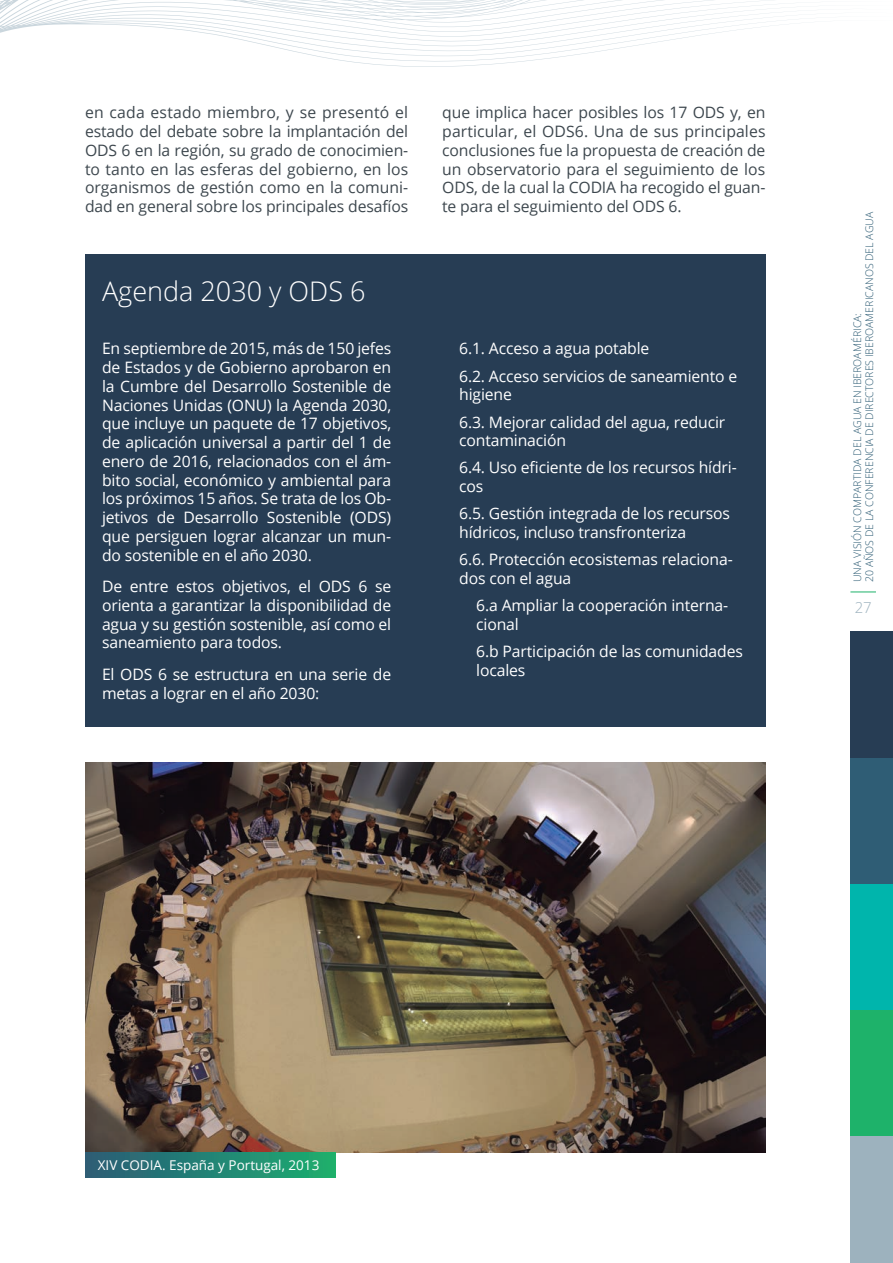
<style>
.page{position:relative;width:893px;height:1263px;background:#fff}
.page>*{position:absolute;margin:0;border:0;box-sizing:border-box;transform-origin:0 0}
.t1{font:300 27px "Open Sans";color:#fff}
.t2{font:15.75px/18.8px "Open Sans";letter-spacing:-.01em;color:#fff}
.t3{font:15.75px/18.8px "Open Sans";letter-spacing:-.01em;color:#3d474e;text-align:justify}
.t4{font:300 15px "Open Sans";color:#9db2be}
.t5{font:13.5px "Open Sans";color:#fff}
.t6{font:300 10.5px/12px "Open Sans";color:#2f5d75}
</style>
<div class="page">
<svg style="left:0;top:0;width:778px;height:67px"></svg>
<div style="left:850px;top:631px;width:43px;height:632px;background:#273d54"></div>
<div style="left:850px;top:758px;width:43px;height:505px;background:#2f5d75"></div>
<div style="left:850px;top:884px;width:43px;height:379px;background:#00b5ac"></div>
<div style="left:850px;top:1010px;width:43px;height:253px;background:#1eb26a"></div>
<div style="left:850px;top:1137px;width:43px;height:126px;background:#9db2be"></div>
<svg style="left:850px;top:592px;width:26px;height:1px"></svg>
<div style="left:85px;top:254px;width:680px;height:472px;background:#273d54"></div>
<img style="left:85px;top:762px;width:680px;height:390px">
<div style="left:85px;top:1152px;width:251px;height:26px;background:linear-gradient(to right,#2b5b78,#1cae6f)"></div>
<p class="t3" style="left:85px;top:103px;width:325px">en cada estado miembro, y se presentó el estado del debate sobre la implantación del ODS 6 en la región, su grado de conocimien&shy;to tanto en las esferas del gobierno, en los organismos de gestión como en la comuni&shy;dad en general sobre los principales desafíos</p>
<p class="t3" style="left:442px;top:103px;width:325px">que implica hacer posibles los 17 ODS y, en particular, el ODS6. Una de sus principales conclusiones fue la propuesta de creación de un observatorio para el seguimiento de los ODS, de la cual la CODIA ha recogido el guan&shy;te para el seguimiento del ODS 6.</p>
<h1 class="t1" style="left:102px;top:273px;width:265px">Agenda 2030 y ODS 6</h1>
<p class="t2" style="left:102px;top:339px;width:291px;text-align:justify">En septiembre de 2015, más de 150 jefes de Estados y de Gobierno aprobaron en la Cumbre del Desarrollo Sostenible de Naciones Unidas (ONU) la Agenda 2030, que incluye un paquete de 17 objetivos, de aplicación universal a partir del 1 de enero de 2016, relacionados con el ám&shy;bito social, económico y ambiental para los próximos 15 años. Se trata de los Ob&shy;jetivos de Desarrollo Sostenible (ODS) que persiguen lograr alcanzar un mun&shy;do sostenible en el año 2030.</p>
<p class="t2" style="left:102px;top:577px;width:291px;text-align:justify">De entre estos objetivos, el ODS 6 se orienta a garantizar la disponibilidad de agua y su gestión sostenible, así como el saneamiento para todos.</p>
<p class="t2" style="left:102px;top:664px;width:291px">El ODS 6 se estructura en una serie de metas a lograr en el año 2030:</p>
<p class="t2" style="left:459px;top:334px;width:280px;line-height:27.3px">6.1. Acceso a agua potable<br>6.2. Acceso servicios de saneamiento e</p>
<p class="t2" style="left:459px;top:380px;width:268px;line-height:27.3px">higiene<br>6.3. Mejorar calidad del agua, reducir</p>
<p class="t2" style="left:459px;top:426px;width:279px;line-height:27.3px">contaminación<br>6.4. Uso eficiente de los recursos hídri-</p>
<p class="t2" style="left:459px;top:472px;width:272px;line-height:27.3px">cos<br>6.5. Gestión integrada de los recursos</p>
<p class="t2" style="left:459px;top:518px;width:275px;line-height:27.3px">hídricos, incluso transfronteriza<br>6.6. Protección ecosistemas relaciona-</p>
<p class="t2" style="left:476px;top:564px;width:253px;line-height:27.3px;text-indent:-17px">dos con el agua<br>6.a Ampliar la cooperación interna-</p>
<p class="t2" style="left:476px;top:610px;width:268px;line-height:27.3px">cional<br>6.b Participación de las comunidades</p>
<p class="t2" style="left:476px;top:661px;width:51px">locales</p>
<p class="t6" style="left:851px;top:582px;width:372px;rotate:-90deg">UNA VISIÓN COMPARTIDA DEL AGUA EN IBEROAMÉRICA:<br>20 AÑOS DE LA CONFERENCIA DE DIRECTORES IBEROAMERICANOS DEL AGUA</p>
<p class="t4" style="left:855px;top:597px;width:19px">27</p>
<p class="t5" style="left:98px;top:1156px;width:223px">XIV CODIA. España y Portugal, 2013</p>
</div>
